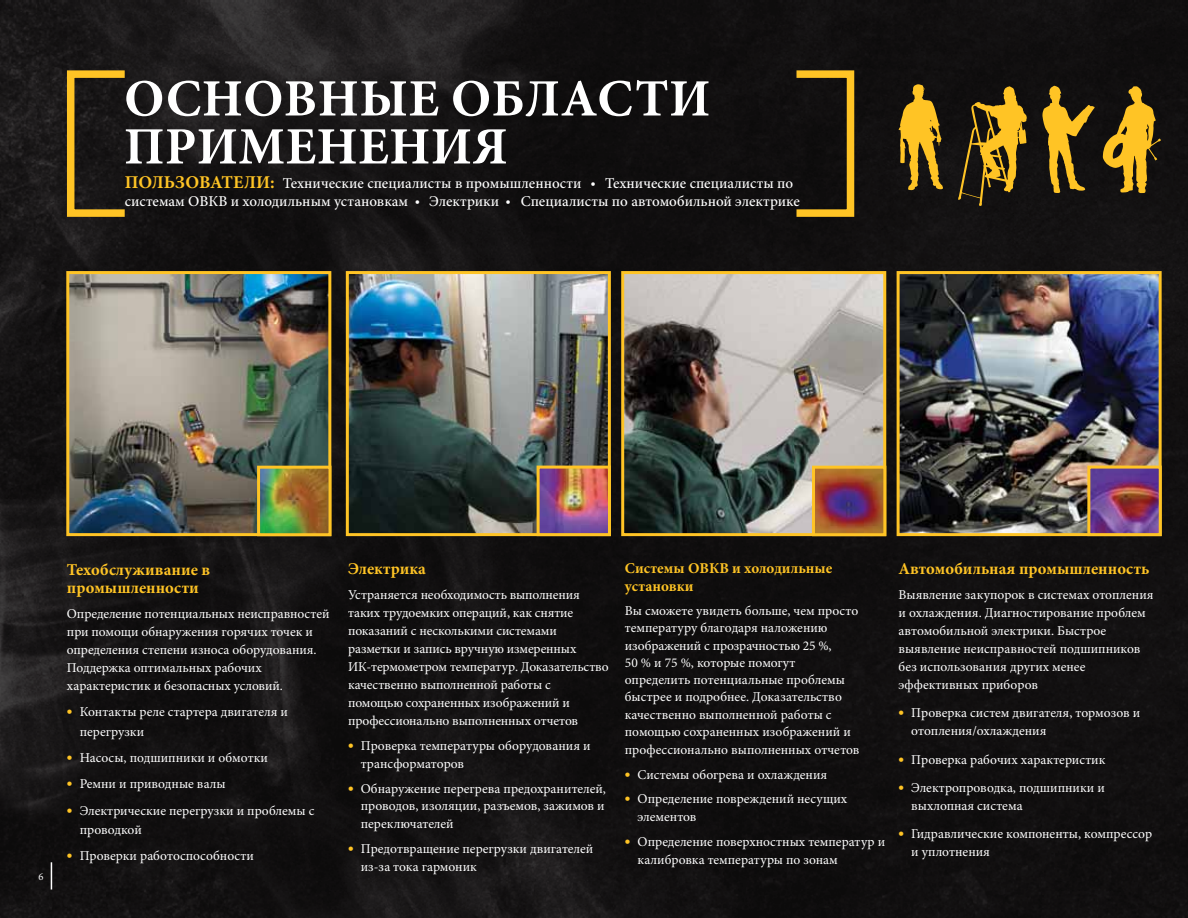
<style>
.page{position:relative;width:1188px;height:918px;background:#fff}
.page>*{position:absolute;margin:0;border:0;box-sizing:border-box;transform-origin:0 0}
.t1{font:700 52.5px/48px "Minion Pro";letter-spacing:.01em;color:#fff}
.t2{font:700 18px "Minion Pro";color:#ffc425}
.t3{font:700 16.5px/18px "Minion Pro";color:#ffc425}
.t4{font:500 15px/18px "Minion Pro";color:#fff}
.t5{font:700 15px "Minion Pro";letter-spacing:-.005em;color:#ffc425}
.t6{font:13.5px/18px "Minion Pro";color:#fff}
.t7{font:10.5px "Minion Pro";color:#fff}
.s1{font-weight:700;font-size:18px;color:#ffc425}
.s2{font-family:"Myriad Pro";font-weight:600}
.s3{font-family:"Myriad Pro";font-weight:700;font-size:16.5px;color:#ffc425}
</style>
<div class="page">
<img style="left:0;top:0;width:1188px;height:918px">
<svg style="left:1042px;top:86px;width:53px;height:108px;background:#6b5418"></svg>
<svg style="left:958px;top:86px;width:69px;height:120px;background:#634e17"></svg>
<svg style="left:898px;top:84px;width:45px;height:106px;background:#8a6c1b"></svg>
<img style="left:70px;top:275px;width:257px;height:257px">
<div style="left:66px;top:271px;width:265px;height:265px;border:3px solid #ffc425"></div>
<img style="left:350px;top:275px;width:257px;height:257px">
<div style="left:346px;top:271px;width:265px;height:265px;border:3px solid #ffc425"></div>
<img style="left:625px;top:275px;width:257px;height:257px">
<div style="left:621px;top:271px;width:265px;height:265px;border:3px solid #ffc425"></div>
<img style="left:901px;top:275px;width:257px;height:257px">
<div style="left:897px;top:271px;width:265px;height:265px;border:3px solid #ffc425"></div>
<svg style="left:1103px;top:86px;width:58px;height:107px;background:#7c6119"></svg>
<img style="left:1091px;top:470px;width:67px;height:62px">
<div style="left:1087px;top:466px;width:75px;height:70px;border:3px solid #ffc425"></div>
<img style="left:816px;top:470px;width:66px;height:62px">
<div style="left:812px;top:466px;width:74px;height:70px;border:3px solid #ffc425"></div>
<img style="left:541px;top:470px;width:66px;height:62px">
<div style="left:537px;top:466px;width:74px;height:70px;border:3px solid #ffc425"></div>
<img style="left:261px;top:470px;width:66px;height:62px">
<div style="left:257px;top:466px;width:74px;height:70px;border:3px solid #ffc425"></div>
<svg style="left:51px;top:862px;width:1px;height:28px"></svg>
<div style="left:67px;top:70px;width:61px;height:147px;border:8px solid #ffc425"></div>
<div style="left:793px;top:70px;width:61px;height:147px;border:8px solid #ffc425"></div>
<h1 class="t1" style="left:124px;top:74px;width:588px">Основные области применения</h1>
<h2 class="t2" style="left:125px;top:169px;width:39px">ПОЛЬЗ</h2>
<h2 class="t2" style="left:185px;top:169px;width:27px">ОВАТЕЛИ</h2>
<p class="t4" style="left:125px;top:174px;width:677px;text-indent:145px"><span class="s1">:</span> Технические специалисты в промышленности <span class="s2">•</span> Технические специалисты по системам ОВКВ и холодильным установкам <span class="s2">•</span> Электрики <span class="s2">•</span> Специалисты по автомобильной электрике</p>
<p class="t7" style="left:39px;top:869px;width:7px">6</p>
<p class="t3" style="left:67px;top:561px;width:145px">Техобслуживание в промышленности</p>
<p class="t6" style="left:67px;top:605px;width:264px">Определение потенциальных неисправностей при помощи обнаружения горячих точек и определения степени износа оборудования.<br>Поддержка оптимальных рабочих характеристик и безопасных условий.</p>
<p class="t6" style="left:80px;top:702px;width:210px;line-height:19.5px;text-indent:-13px"><span class="s3">•</span> Контакты реле стартера двигателя и перегрузки</p>
<p class="t6" style="left:67px;top:749px;width:202px"><span class="s3">•</span> Насосы, подшипники и обмотки</p>
<p class="t6" style="left:67px;top:775px;width:160px"><span class="s3">•</span> Ремни и приводные валы</p>
<p class="t6" style="left:80px;top:801px;width:236px;line-height:19.5px;text-indent:-13px"><span class="s3">•</span> Электрические перегрузки и проблемы с проводкой</p>
<p class="t6" style="left:67px;top:847px;width:188px"><span class="s3">•</span> Проверки работоспособности</p>
<p class="t3" style="left:348px;top:560px;width:79px">Электрика</p>
<p class="t6" style="left:348px;top:586px;width:262px">Устраняется необходимость выполнения таких трудоемких операций, как снятие показаний с несколькими системами разметки и запись вручную измеренных ИК-термометром температур. Доказательство качественно выполненной работы с помощью сохраненных изображений и профессионально выполненных отчетов</p>
<p class="t6" style="left:361px;top:737px;width:231px;text-indent:-13px"><span class="s3">•</span> Проверка температуры оборудования и трансформаторов</p>
<p class="t6" style="left:361px;top:779px;width:247px;text-align:justify;text-indent:-13px"><span class="s3">•</span> Обнаружение перегрева предохранителей, проводов, изоляции, разъемов, зажимов и переключателей</p>
<p class="t6" style="left:361px;top:840px;width:234px;text-indent:-13px"><span class="s3">•</span> Предотвращение перегрузки двигателей из-за тока гармоник</p>
<p class="t5" style="left:625px;top:558px;width:86px">Системы ОВКВ</p>
<p class="t5" style="left:732px;top:558px;width:102px">и холодильные</p>
<p class="t5" style="left:625px;top:576px;width:70px">установки</p>
<p class="t6" style="left:625px;top:602px;width:236px;line-height:17.4px">Вы сможете увидеть больше, чем просто температуру благодаря наложению изображений с прозрачностью 25 %,<br>50 % и 75 %, которые помогут определить потенциальные проблемы быстрее и подробнее. Доказательство качественно выполненной работы с помощью сохраненных изображений и профессионально выполненных отчетов</p>
<p class="t6" style="left:625px;top:765px;width:204px"><span class="s3">•</span> Системы обогрева и охлаждения</p>
<p class="t6" style="left:638px;top:790px;width:211px;text-indent:-13px"><span class="s3">•</span> Определение повреждений несущих элементов</p>
<p class="t6" style="left:638px;top:833px;width:249px;text-indent:-13px"><span class="s3">•</span> Определение поверхностных температур и калибровка температуры по зонам</p>
<p class="t3" style="left:899px;top:560px;width:252px">Автомобильная промышленность</p>
<p class="t6" style="left:899px;top:586px;width:257px">Выявление закупорок в системах отопления и охлаждения. Диагностирование проблем автомобильной электрики. Быстрое выявление неисправностей подшипников без использования других менее эффективных приборов</p>
<p class="t6" style="left:911px;top:704px;width:230px;text-indent:-13px"><span class="s3">•</span> Проверка систем двигателя, тормозов и отопления/охлаждения</p>
<p class="t6" style="left:899px;top:750px;width:208px"><span class="s3">•</span> Проверка рабочих характеристик</p>
<p class="t6" style="left:911px;top:779px;width:195px;text-indent:-13px"><span class="s3">•</span> Электропроводка, подшипники и выхлопная система</p>
<p class="t6" style="left:911px;top:825px;width:243px;text-indent:-13px"><span class="s3">•</span> Гидравлические компоненты, компрессор и уплотнения</p>
</div>
